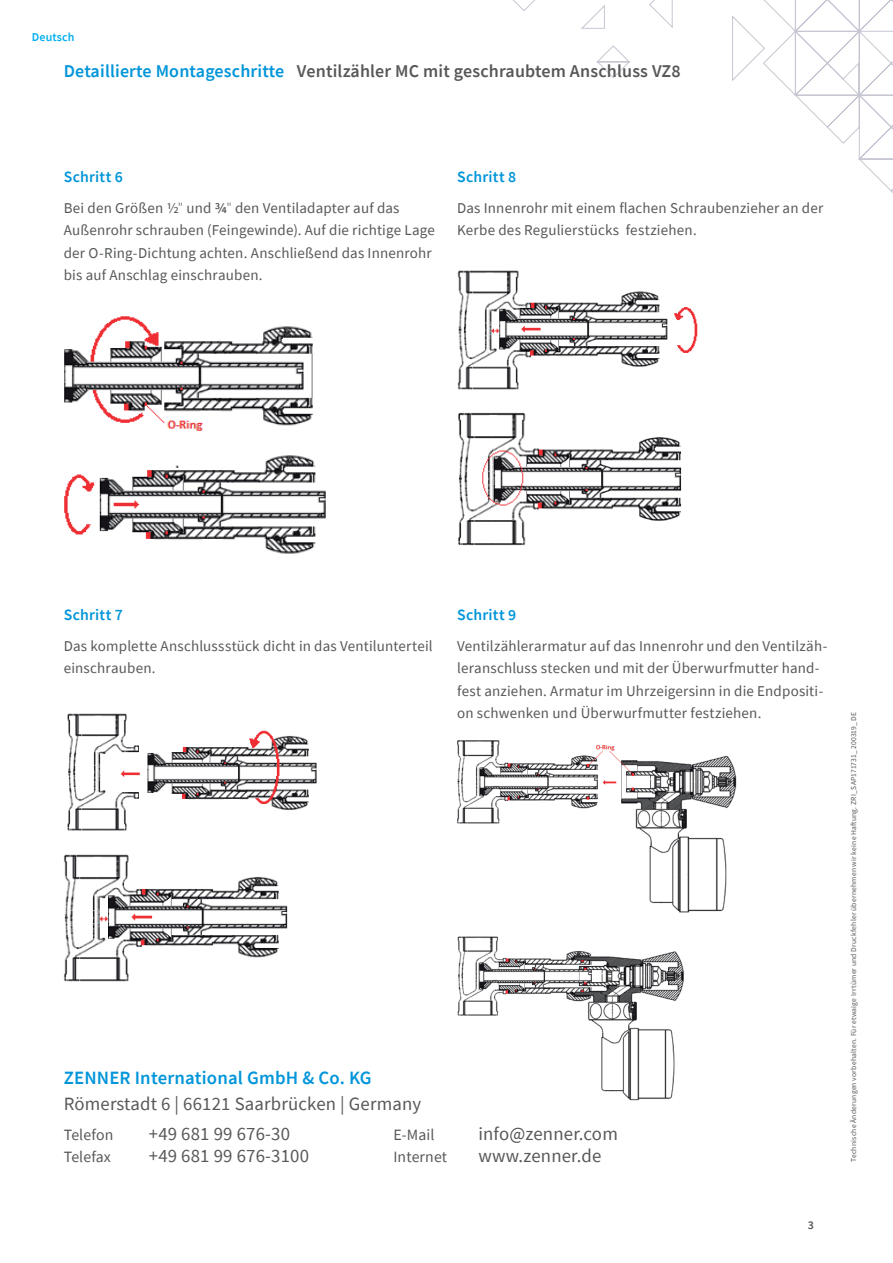
<style>
.page{position:relative;width:893px;height:1263px;background:#fff}
.page>*{position:absolute;margin:0;border:0;box-sizing:border-box;transform-origin:0 0}
.t1{font:18.75px "Source Sans Pro";letter-spacing:.01em;color:#57585a}
.t2{font:600 18.75px "Source Sans Pro";letter-spacing:.01em;color:#0095d9}
.t3{font:600 18px "Source Sans Pro";letter-spacing:.01em;color:#57585a}
.t4{font:600 15.75px "Source Sans Pro";letter-spacing:.015em;color:#0095d9}
.t5{font:15.75px "Source Sans Pro";letter-spacing:.01em;color:#57585a}
.t6{font:15px/22.5px "Source Sans Pro";letter-spacing:.01em;color:#57585a}
.t7{font:600 12px "Source Sans Pro";letter-spacing:.01em;color:#00aeef}
.t8{font:600 12px "Source Sans Pro";color:#57585a}
.t9{font:7.5px "Source Sans Pro";letter-spacing:.03em;color:#57585a}
.s1{color:#0095d9}
.s2{font-weight:300}
.s3{font-weight:600}
</style>
<div class="page">
<svg style="left:513px;top:0;width:380px;height:193px"></svg>
<img style="left:67px;top:713px;width:250px;height:118px">
<img style="left:64px;top:854px;width:224px;height:128px">
<img style="left:64px;top:316px;width:249px;height:115px">
<img style="left:64px;top:455px;width:262px;height:99px">
<img style="left:457px;top:270px;width:241px;height:120px">
<img style="left:458px;top:412px;width:224px;height:134px">
<img style="left:457px;top:740px;width:280px;height:173px">
<img style="left:457px;top:937px;width:227px;height:164px">
<p class="t7" style="left:32px;top:29px;width:44px">Deutsch</p>
<p class="t3" style="left:64px;top:59px;width:618px"><span class="s1">Detaillierte Montageschritte</span> Ventilzähler MC mit geschraubtem Anschluss VZ8</p>
<p class="t4" style="left:64px;top:166px;width:61px">Schritt 6</p>
<p class="t6" style="left:64px;top:197px;width:373px">Bei den Größen ½<span class="s2">"</span> und <span class="s3">¾</span><span class="s2">"</span> den Ventiladapter auf das Außenrohr schrauben (Feingewinde). Auf die richtige Lage der O-Ring-Dichtung achten. Anschließend das Innenrohr bis auf Anschlag einschrauben.</p>
<p class="t4" style="left:457px;top:166px;width:61px">Schritt 8</p>
<p class="t6" style="left:457px;top:197px;width:368px">Das Innenrohr mit einem flachen Schraubenzieher an der<br>Kerbe des Regulierstücks festziehen.</p>
<p class="t4" style="left:64px;top:604px;width:61px">Schritt 7</p>
<p class="t6" style="left:64px;top:635px;width:370px">Das komplette Anschlussstück dicht in das Ventilunterteil einschrauben.</p>
<p class="t4" style="left:457px;top:604px;width:61px">Schritt 9</p>
<p class="t6" style="left:457px;top:635px;width:372px">Ventilzählerarmatur auf das Innenrohr und den Ventilzäh&shy;leranschluss stecken und mit der Überwurfmutter hand&shy;fest anziehen. Armatur im Uhrzeigersinn in die Endpositi&shy;on schwenken und Überwurfmutter festziehen.</p>
<p class="t2" style="left:64px;top:1065px;width:309px">ZENNER International GmbH &amp; Co. KG</p>
<p class="t1" style="left:64px;top:1092px;width:359px">Römerstadt 6 | 66121 Saarbrücken | Germany</p>
<p class="t5" style="left:64px;top:1125px;width:51px">Telefon</p>
<p class="t1" style="left:149px;top:1122px;width:143px">+49 681 99 676-30</p>
<p class="t5" style="left:64px;top:1146px;width:49px">Telefax</p>
<p class="t1" style="left:149px;top:1144px;width:162px">+49 681 99 676-3100</p>
<p class="t5" style="left:393px;top:1125px;width:43px">E-Mail</p>
<p class="t1" style="left:478px;top:1122px;width:141px">info@zenner.com</p>
<p class="t5" style="left:393px;top:1146px;width:55px">Internet</p>
<p class="t1" style="left:478px;top:1144px;width:125px">www.zenner.de</p>
<p class="t9" style="left:849px;top:1162px;width:451px;rotate:-90deg">Technische Änderungen vorbehalten. Für etwaige Irrtümer und Druckfehler übernehmen wir keine Haftung. ZRI_SAP171731_200319_DE</p>
<p class="t8" style="left:808px;top:1217px;width:8px">3</p>
</div>
